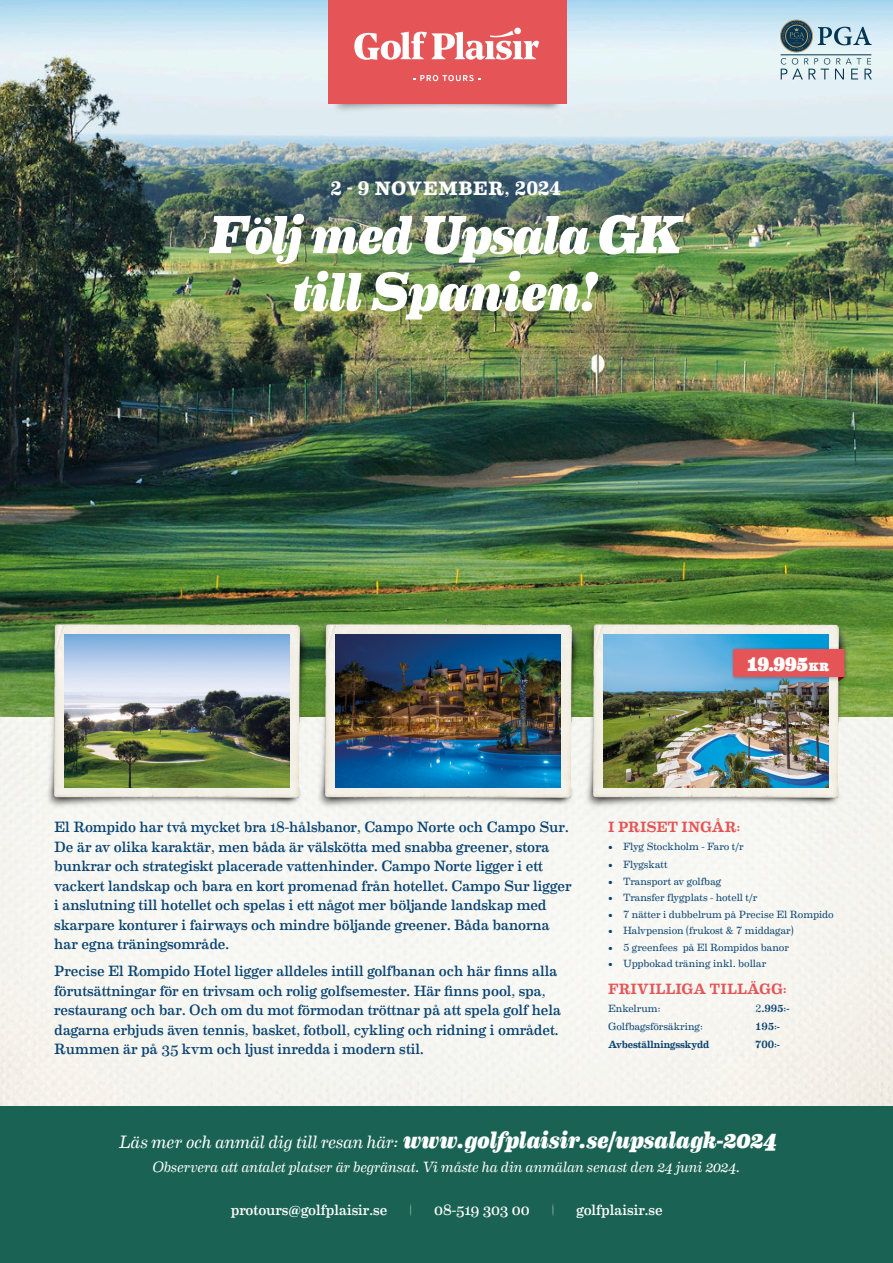
<style>
.page{position:relative;width:893px;height:1263px;background:#fff}
.page>*{position:absolute;margin:0;border:0;box-sizing:border-box;transform-origin:0 0}
.t1{font:italic 800 54px "Eames Century Modern";letter-spacing:-.035em;color:#fff}
.t2{font:italic 800 24px "Eames Century Modern";letter-spacing:-.01em;color:#fff}
.t3{font:700 19.5px "Eames Century Modern";letter-spacing:.025em;color:#fff}
.t4{font:900 19.5px "Eames Century Modern";color:#fff}
.t5{font:15px/19.5px "Eames Century Modern";color:#084271}
.t6{font:italic 15px "Eames Century Modern";letter-spacing:-.005em;color:#fff}
.t7{font:15px "Eames Century Modern";color:#fff}
.Bröd{font:500 15px "Eames Century Modern";color:#e45556}
.Bröd-2{font:10.5px "Eames Century Modern";letter-spacing:-.005em;color:#084271}
.Bröd-3{font:500 10.5px "Eames Century Modern";color:#084271}
.s1{font-size:12px}
.s2{font-weight:400}
.s3{font-weight:400;font-size:18px}
</style>
<div class="page">
<div style="left:0;top:716px;width:893px;height:390px;background:#f6f6f1"></div>
<div style="left:0;top:1106px;width:893px;height:157px;background:#1a6354"></div>
<img style="left:0;top:0;width:893px;height:716px">
<img style="left:317px;top:610px;width:255px;height:203px">
<img style="left:336px;top:635px;width:225px;height:153px">
<img style="left:34px;top:610px;width:283px;height:203px">
<img style="left:65px;top:635px;width:225px;height:153px">
<img style="left:572px;top:610px;width:284px;height:203px">
<img style="left:603px;top:635px;width:225px;height:153px">
<div style="left:730px;top:646px;width:119px;height:36px;background:#231f20;opacity:.3"></div>
<svg style="left:733px;top:649px;width:111px;height:32px;background:#d45d63"></svg>
<img style="left:321px;top:0;width:255px;height:117px">
<div style="left:329px;top:0;width:238px;height:103px;background:#e55557"></div>
<svg style="left:354px;top:30px;width:185px;height:30px"></svg>
<div style="left:514px;top:28px;width:7px;height:6px;background:#fff;border-radius:50%"></div>
<svg style="left:413px;top:75px;width:67px;height:6px"></svg>
<svg style="left:780px;top:20px;width:92px;height:32px;background:#91abb6"></svg>
<hr style="left:781px;top:55px;width:90px;height:1px;background:#023652">
<svg style="left:781px;top:58px;width:91px;height:21px;background:#c5d7dc"></svg>
<p class="t3" style="left:330px;top:174px;width:232px">2 - 9 NOVEMBER, 2024</p>
<p class="t1" style="left:210px;top:193px;width:473px">Följ med Upsala GK</p>
<p class="t1" style="left:292px;top:250px;width:310px">till Spanien!</p>
<p class="t4" style="left:748px;top:649px;width:83px">19.995<span class="s1">KR</span></p>
<p class="t5" style="left:54px;top:817px;width:519px">El Rompido har två mycket bra 18-hålsbanor, Campo Norte och Campo Sur.<br>De är av olika karaktär, men båda är välskötta med snabba greener, stora bunkrar och strategiskt placerade vattenhinder. Campo Norte ligger i ett vackert landskap och bara en kort promenad från hotellet. Campo Sur ligger i anslutning till hotellet och spelas i ett något mer böljande landskap med skarpare konturer i fairways och mindre böljande greener. Båda banorna har egna träningsområde.</p>
<p class="t5" style="left:54px;top:961px;width:508px">Precise El Rompido Hotel ligger alldeles intill golfbanan och här finns alla förutsättningar för en trivsam och rolig golfsemester. Här finns pool, spa, restaurang och bar. Och om du mot förmodan tröttnar på att spela golf hela dagarna erbjuds även tennis, basket, fotboll, cykling och ridning i området.<br>Rummen är på 35 kvm och ljust inredda i modern stil.</p>
<p class="Bröd" style="left:608px;top:816px;width:134px">I PRISET INGÅR:</p>
<p class="Bröd-2" style="left:608px;top:839px;width:137px">• Flyg Stockholm - Faro t/r</p>
<p class="Bröd-2" style="left:608px;top:857px;width:61px">• Flygskatt</p>
<p class="Bröd-2" style="left:608px;top:873px;width:115px">• Transport av golfbag</p>
<p class="Bröd-2" style="left:608px;top:890px;width:151px">• Transfer flygplats - hotell t/r</p>
<p class="Bröd-2" style="left:608px;top:906px;width:227px">• 7 nätter i dubbelrum på Precise El Rompido</p>
<p class="Bröd-2" style="left:608px;top:923px;width:187px">• Halvpension (frukost &amp; 7 middagar)</p>
<p class="Bröd-2" style="left:608px;top:939px;width:182px">• 5 greenfees på El Rompidos banor</p>
<p class="Bröd-2" style="left:608px;top:956px;width:160px">• Uppbokad träning inkl. bollar</p>
<p class="Bröd" style="left:608px;top:978px;width:180px">FRIVILLIGA TILLÄGG:</p>
<p class="Bröd-2" style="left:608px;top:1001px;width:54px">Enkelrum:</p>
<p class="Bröd-3" style="left:755px;top:1001px;width:36px"><span class="s2">2</span>.995:-</p>
<p class="Bröd-2" style="left:608px;top:1019px;width:96px">Golfbagsförsäkring:</p>
<p class="Bröd-3" style="left:755px;top:1019px;width:26px">195:-</p>
<p class="Bröd-3" style="left:608px;top:1037px;width:103px">Avbeställningsskydd</p>
<p class="Bröd-3" style="left:755px;top:1037px;width:26px">700:-</p>
<h2 class="t2" style="left:119px;top:1122px;width:660px"><span class="s3">Läs mer och anmäl dig till resan här:</span> www.golfplaisir.se/upsalagk-2024</h2>
<p class="t6" style="left:152px;top:1156px;width:589px">Observera att antalet platser är begränsat. Vi måste ha din anmälan senast den 24 juni 2024.</p>
<p class="t7" style="left:231px;top:1199px;width:158px">protours@golfplaisir.se</p>
<p class="t7" style="left:409px;top:1199px;width:6px">|</p>
<p class="t7" style="left:434px;top:1199px;width:97px">08-519 303 00</p>
<p class="t7" style="left:551px;top:1199px;width:6px">|</p>
<p class="t7" style="left:577px;top:1199px;width:88px">golfplaisir.se</p>
</div>
